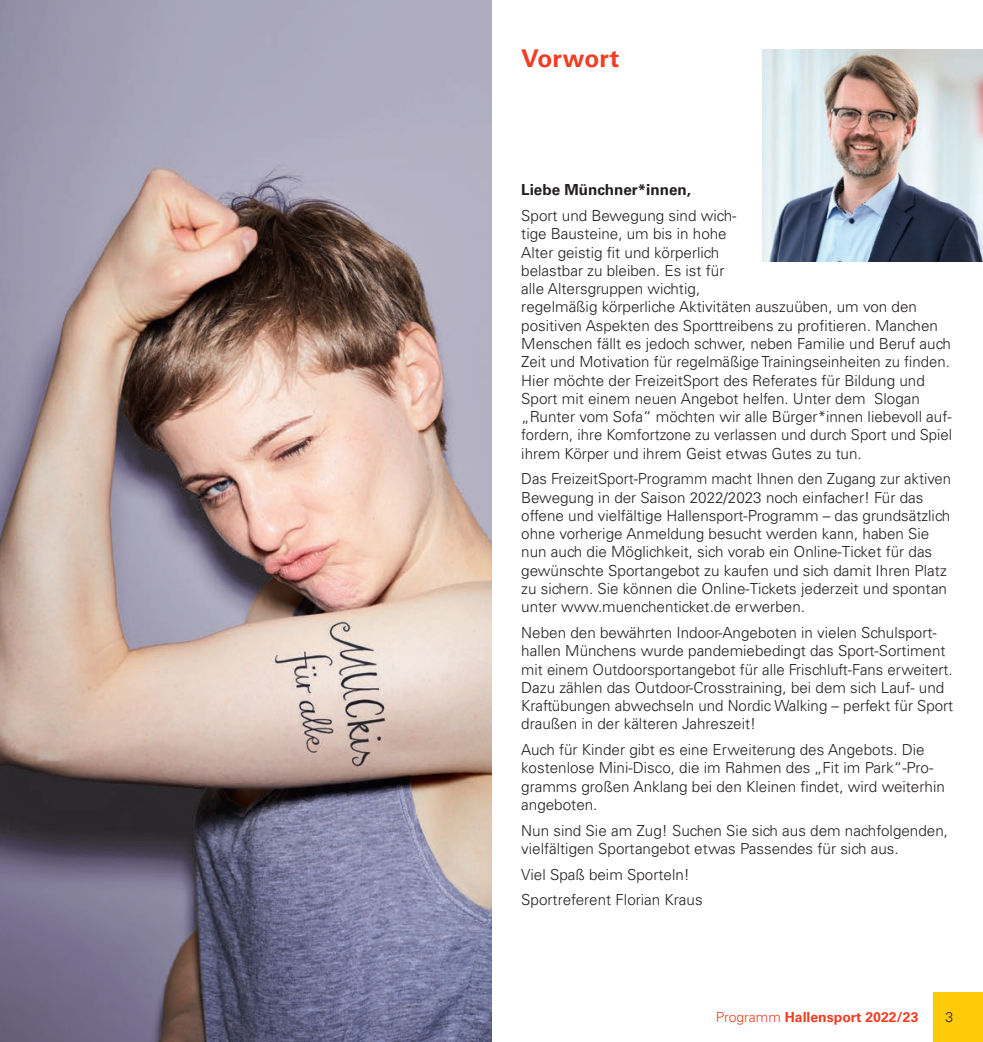
<style>
.page{position:relative;width:983px;height:1042px;background:#fff}
.page>*{position:absolute;margin:0;border:0;box-sizing:border-box;transform-origin:0 0}
.t1{font:700 24.5px "Univers LT Std";color:#ef3e22}
.t2{font:300 15.22px/18.2px "Univers LT Std";color:#231f20}
.t3{font:700 15.22px "Univers LT Std";color:#231f20}
.t4{font:700 14px "Univers LT Std";color:#ef3e22}
.t5{font:300 14px "Univers LT Std";color:#231f20}
.s1{font-weight:300}
</style>
<div class="page">
<div style="left:933px;top:992px;width:49px;height:50px;background:#feca0a"></div>
<img style="left:762px;top:50px;width:220px;height:212px">
<img style="left:0;top:0;width:491px;height:1042px">
<h1 class="t1" style="left:521px;top:44px;width:99px">Vorwort</h1>
<p class="t3" style="left:521px;top:181px;width:171px">Liebe Münchner*innen,</p>
<p class="t2" style="left:521px;top:207px;width:432px">Sport und Bewegung sind wich-<br>tige Bausteine, um bis in hohe<br>Alter geistig fit und körperlich<br>belastbar zu bleiben. Es ist für<br>alle Altersgruppen wichtig,<br>regelmäßig körperliche Aktivitäten auszuüben, um von den positiven Aspekten des Sporttreibens zu profitieren. Manchen Menschen fällt es jedoch schwer, neben Familie und Beruf auch Zeit und Motivation für regelmäßige Trainingseinheiten zu finden.<br>Hier möchte der FreizeitSport des Referates für Bildung und Sport mit einem neuen Angebot helfen. Unter dem Slogan „Runter vom Sofa“ möchten wir alle Bürger*innen liebevoll auf&shy;fordern, ihre Komfortzone zu verlassen und durch Sport und Spiel ihrem Körper und ihrem Geist etwas Gutes zu tun.</p>
<p class="t2" style="left:521px;top:470px;width:431px">Das FreizeitSport-Programm macht Ihnen den Zugang zur aktiven Bewegung in der Saison 2022/2023 noch einfacher! Für das offene und vielfältige Hallensport-Programm – das grundsätzlich ohne vorherige Anmeldung besucht werden kann, haben Sie nun auch die Möglichkeit, sich vorab ein Online-Ticket für das gewünschte Sportangebot zu kaufen und sich damit Ihren Platz zu sichern. Sie können die Online-Tickets jederzeit und spontan unter www.muenchenticket.de erwerben.</p>
<p class="t2" style="left:521px;top:623px;width:433px">Neben den bewährten Indoor-Angeboten in vielen Schulsport&shy;hallen Münchens wurde pandemiebedingt das Sport-Sortiment mit einem Outdoorsportangebot für alle Frischluft-Fans erweitert.<br>Dazu zählen das Outdoor-Crosstraining, bei dem sich Lauf- und Kraftübungen abwechseln und Nordic Walking – perfekt für Sport draußen in der kälteren Jahreszeit!</p>
<p class="t2" style="left:521px;top:740px;width:425px">Auch für Kinder gibt es eine Erweiterung des Angebots. Die kostenlose Mini-Disco, die im Rahmen des „Fit im Park“-Pro&shy;gramms großen Anklang bei den Kleinen findet, wird weiterhin angeboten.</p>
<p class="t2" style="left:521px;top:821px;width:428px">Nun sind Sie am Zug! Suchen Sie sich aus dem nachfolgenden, vielfältigen Sportangebot etwas Passendes für sich aus.</p>
<p class="t2" style="left:521px;top:861px;width:183px;line-height:25.7px">Viel Spaß beim Sporteln!<br>Sportreferent Florian Kraus</p>
<p class="t4" style="left:715px;top:1009px;width:204px"><span class="s1">Programm</span> Hallensport 2022/23</p>
<p class="t5" style="left:945px;top:1009px;width:9px">3</p>
</div>
